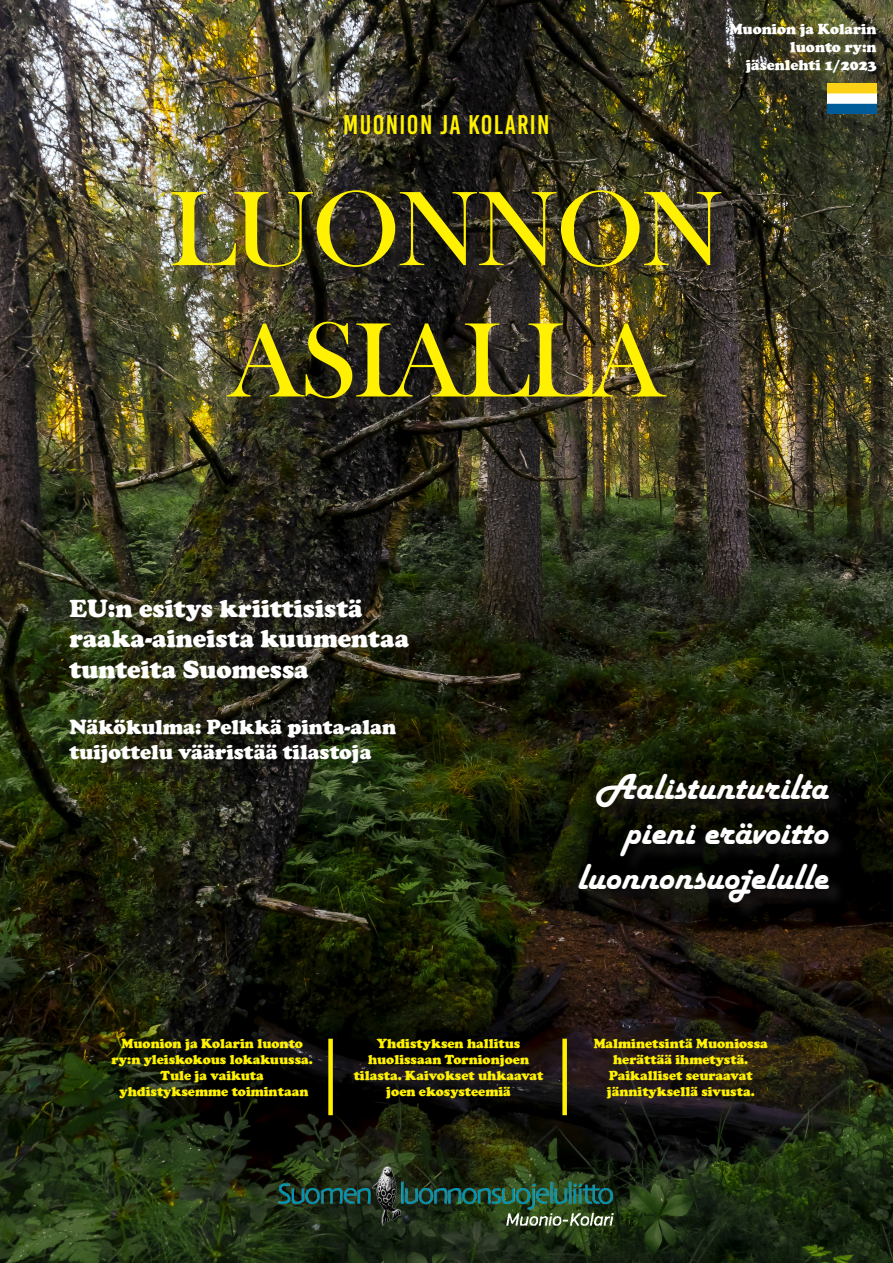
<style>
.page{position:relative;width:893px;height:1263px;background:#fff}
.page>*{position:absolute;margin:0;border:0;box-sizing:border-box;transform-origin:0 0}
.t1{font:109.5px/131.4px "Bask Old Face";letter-spacing:-.03em;color:#fff101;text-align:center}
.t2{font:37.5px "Harlow Solid";color:#fff}
.t3{font:27px "Bebas Kai";letter-spacing:.05em;color:#fff101}
.t4{font:900 25.5px "Cooper";color:#fff}
.t5{font:900 21px "Cooper";color:#fff}
.t6{font:900 15px "Cooper";color:#fff}
.t7{font:900 13.5px/16.2px "Cooper";color:#fff101;text-align:center}
</style>
<div class="page">
<img style="left:0;top:0;width:893px;height:1263px">
<img style="left:273px;top:1161px;width:347px;height:71px">
<div style="left:175px;top:117px;width:564px;height:300px;background:#231f20;opacity:.75"></div>
<div style="left:582px;top:776px;width:265px;height:144px;background:#231f20;opacity:.75"></div>
<div style="left:328px;top:1039px;width:5px;height:76px;background:#fff101"></div>
<div style="left:562px;top:1039px;width:5px;height:76px;background:#fff101"></div>
<div style="left:733px;top:26px;width:160px;height:65px;background:#231f20;opacity:.75"></div>
<img style="left:827px;top:83px;width:50px;height:30px">
<p class="t3" style="left:343px;top:110px;width:208px">MUONION JA KOLARIN</p>
<p class="t6" style="left:729px;top:20px;width:149px">Muonion ja Kolarin</p>
<p class="t6" style="left:790px;top:38px;width:88px">luonto ry:n</p>
<p class="t6" style="left:746px;top:56px;width:132px">jäsenlehti 1/2023</p>
<p class="t1" style="left:169px;top:166px;width:557px">LUONNON<br>ASIALLA</p>
<p class="t4" style="left:69px;top:593px;width:295px">EU:n esitys kriittisistä</p>
<p class="t4" style="left:69px;top:624px;width:341px">raaka-aineista kuumentaa</p>
<p class="t4" style="left:69px;top:654px;width:241px">tunteita Suomessa</p>
<p class="t5" style="left:69px;top:715px;width:328px">Näkökulma: Pelkkä pinta-alan</p>
<p class="t5" style="left:69px;top:740px;width:304px">tuijottelu vääristää tilastoja</p>
<p class="t2" style="left:596px;top:766px;width:233px">Aalistunturilta</p>
<p class="t2" style="left:624px;top:811px;width:205px">pieni erävoitto</p>
<p class="t2" style="left:577px;top:856px;width:252px">luonnonsuojelulle</p>
<p class="t7" style="left:112px;top:1035px;width:203px">Muonion ja Kolarin luonto ry:n yleiskokous lokakuussa.<br>Tule ja vaikuta</p>
<p class="t7" style="left:119px;top:1084px;width:190px">yhdistyksemme toimintaan</p>
<p class="t7" style="left:377px;top:1035px;width:145px">Yhdistyksen hallitus</p>
<p class="t7" style="left:368px;top:1051px;width:163px">huolissaan Tornionjoen</p>
<p class="t7" style="left:354px;top:1067px;width:191px">tilasta. Kaivokset uhkaavat joen ekosysteemiä</p>
<p class="t7" style="left:594px;top:1035px;width:176px">Malminetsintä Muoniossa</p>
<p class="t7" style="left:613px;top:1051px;width:137px">herättää ihmetystä.</p>
<p class="t7" style="left:609px;top:1067px;width:145px">Paikalliset seuraavat</p>
<p class="t7" style="left:607px;top:1084px;width:149px">jännityksellä sivusta.</p>
</div>
